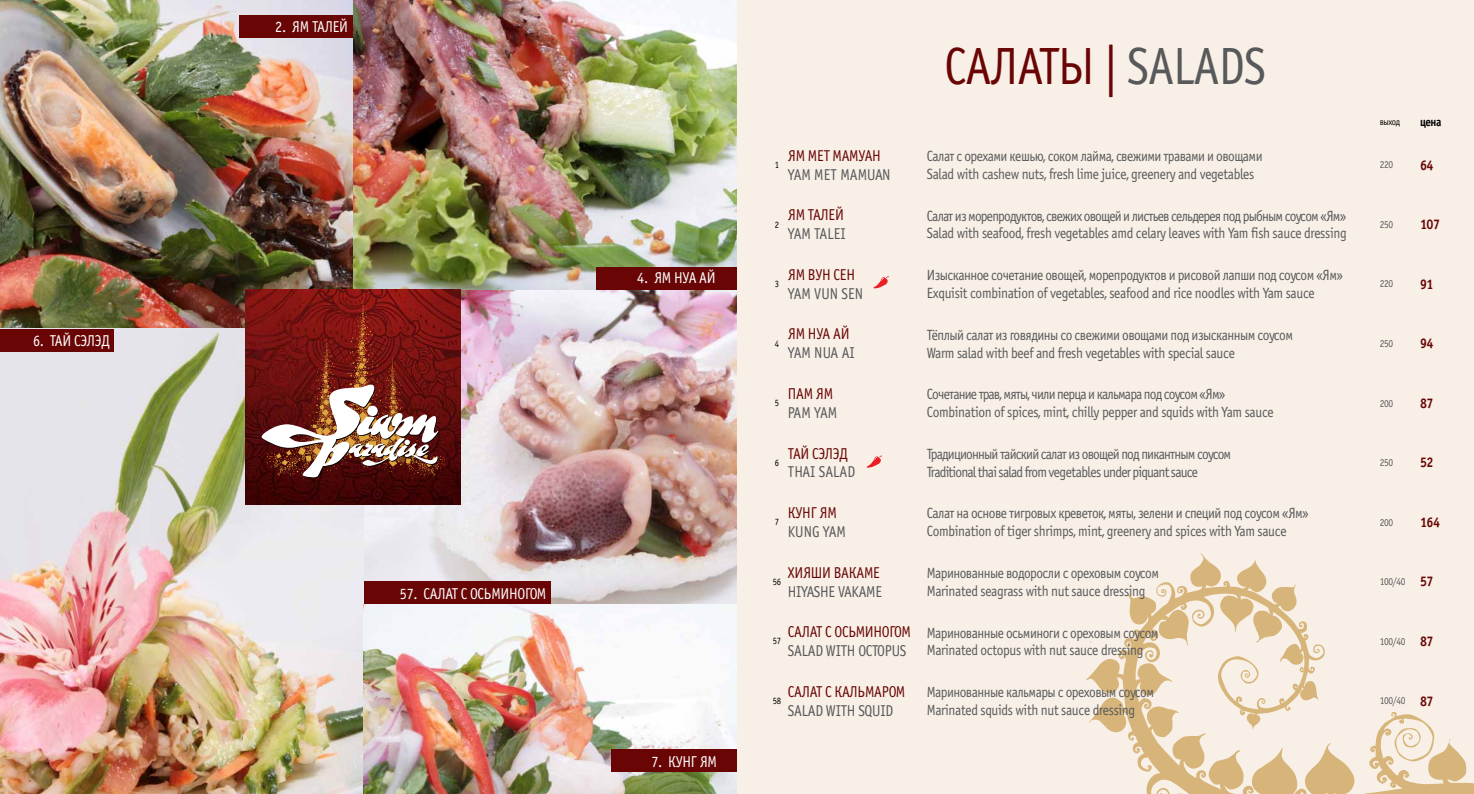
<style>
.page{position:relative;width:1474px;height:794px;background:#fff}
.page>*{position:absolute;margin:0;border:0;box-sizing:border-box;transform-origin:0 0}
.t1{font:52.5px "Officina Sans C";letter-spacing:-.02em;color:#690505;scale:.9 1}
.t2{font:15.75px "Officina Sans C";letter-spacing:-.02em;color:#690505;scale:.9 1}
.t3{font:15.75px "Officina Sans C";color:#58595b;scale:.9 1}
.t4{font:15.75px "Officina Sans C";letter-spacing:-.02em;color:#fff;scale:.9 1}
.t5{font:15.75px "Officina Sans C";letter-spacing:.025em;color:#58595b;scale:.9 1}
.t6{font:15.75px "Officina Sans C";letter-spacing:.065em;color:#58595b;scale:.9 1}
.t7{font:14.88px/17.8px "Officina Sans C";letter-spacing:-.025em;color:#58595b;scale:.9 1}
.t8{font:14.88px/17.8px "Officina Sans C";letter-spacing:-.06em;color:#58595b;scale:.9 1}
.t9{font:700 14px "Officina Sans C";letter-spacing:-.04em;color:#690505;scale:.9 1}
.t10{font:700 12.25px "Officina Sans C";color:#000;scale:.9 1}
.t11{font:10.5px "Officina Sans C";letter-spacing:-.04em;color:#58595b;scale:.9 1}
.t12{font:9.62px "Officina Sans C";letter-spacing:-.04em;color:#000;scale:.9 1}
.s1{color:#58595b}
.s2{font-weight:700;font-size:14px;color:#690505}
</style>
<div class="page">
<div style="left:737px;top:0;width:736px;height:794px;background:#f8f0e6"></div>
<img style="left:363px;top:289px;width:374px;height:315px">
<svg style="left:1086px;top:553px;width:387px;height:241px"></svg>
<img style="left:0;top:0;width:353px;height:329px">
<img style="left:353px;top:0;width:384px;height:289px">
<svg style="left:873px;top:276px;width:15px;height:12px"></svg>
<svg style="left:866px;top:455px;width:16px;height:12px"></svg>
<div style="left:596px;top:267px;width:141px;height:22px;background:#690505"></div>
<div style="left:361px;top:581px;width:190px;height:23px;background:#690505"></div>
<img style="left:0;top:329px;width:363px;height:465px">
<img style="left:246px;top:289px;width:215px;height:215px">
<svg style="left:262px;top:301px;width:183px;height:178px;background:#873e36"></svg>
<img style="left:363px;top:604px;width:374px;height:190px">
<div style="left:611px;top:749px;width:126px;height:22px;background:#690505"></div>
<div style="left:239px;top:15px;width:114px;height:23px;background:#690505"></div>
<div style="left:0;top:329px;width:113px;height:22px;background:#690505"></div>
<p class="t4" style="left:33px;top:332px;width:85px">6. Тай Сэлэд</p>
<p class="t4" style="left:275px;top:18px;width:82px">2. Ям Тале й</p>
<p class="t4" style="left:400px;top:584px;width:154px">57. Салат с осьми ногом</p>
<p class="t4" style="left:637px;top:270px;width:89px">4. Ям Нуа Ай</p>
<p class="t4" style="left:651px;top:753px;width:64px">7. Кунг Ям</p>
<p class="t12" style="left:774px;top:159px;width:6px">1</p>
<p class="t2" style="left:788px;top:147px;width:105px">Ям Мет Мамуан</p>
<p class="t3" style="left:788px;top:166px;width:106px">Yam Met Mam uan</p>
<p class="t12" style="left:774px;top:219px;width:6px">2</p>
<p class="t2" style="left:788px;top:206px;width:64px">Ям Тале й</p>
<p class="t3" style="left:788px;top:225px;width:58px">Yam Talei</p>
<p class="t12" style="left:774px;top:279px;width:6px">3</p>
<p class="t2" style="left:788px;top:266px;width:76px">Ям Вун Сен</p>
<p class="t3" style="left:788px;top:285px;width:75px">Yam Vun Sen</p>
<p class="t12" style="left:774px;top:338px;width:6px">4</p>
<p class="t2" style="left:788px;top:325px;width:70px">Ям Нуа Ай</p>
<p class="t3" style="left:788px;top:344px;width:74px">Yam Nua Ai</p>
<p class="t12" style="left:774px;top:398px;width:6px">5</p>
<p class="t2" style="left:788px;top:385px;width:41px">Пам Ям</p>
<p class="t3" style="left:788px;top:404px;width:46px">Pam Yam</p>
<p class="t12" style="left:774px;top:457px;width:6px">6</p>
<p class="t2" style="left:788px;top:445px;width:66px">Тай Сэлэд</p>
<p class="t3" style="left:788px;top:463px;width:76px">thai salad</p>
<p class="t12" style="left:774px;top:517px;width:6px">7</p>
<p class="t2" style="left:788px;top:504px;width:45px">Кунг Ям</p>
<p class="t3" style="left:788px;top:523px;width:56px">Kung Yam</p>
<p class="t2" style="left:788px;top:564px;width:94px">Хияши Вакаме</p>
<p class="t3" style="left:788px;top:583px;width:18px">Hiyashe</p>
<p class="t3" style="left:838px;top:583px;width:16px">Vakame</p>
<p class="t12" style="left:772px;top:576px;width:11px">56</p>
<p class="t2" style="left:788px;top:623px;width:128px">Салат с осьми ногом</p>
<p class="t5" style="left:788px;top:642px;width:132px">Salad with Octopus</p>
<p class="t12" style="left:772px;top:636px;width:11px">57</p>
<p class="t2" style="left:788px;top:683px;width:122px">Салат с кальмаром</p>
<p class="t6" style="left:788px;top:702px;width:119px">Salad with Squid</p>
<p class="t12" style="left:772px;top:695px;width:11px">58</p>
<h1 class="t1" style="left:944px;top:38px;width:329px">Салаты | <span class="s1">SALADs</span></h1>
<p class="t12" style="left:1379px;top:117px;width:24px">выход</p>
<p class="t10" style="left:1419px;top:115px;width:25px">цена</p>
<p class="t7" style="left:926px;top:147px;width:374px">Салат с орехами кешью, соком лайма, свежими травами и овощами<br>Salad with cashew nuts, fresh lime juice, greenery and vegetables</p>
<p class="t11" style="left:1379px;top:159px;width:16px">220</p>
<p class="t9" style="left:1419px;top:157px;width:17px">64</p>
<p class="t7" style="left:926px;top:207px;width:468px">Салат из морепродуктов, свежих овощей и листьев сельдерея под рыбным соусом «Ям»<br>Salad with seafood, fresh vegetables amd celary leaves with Yam fish sauce dressing</p>
<p class="t11" style="left:1379px;top:219px;width:16px">250</p>
<p class="t9" style="left:1419px;top:216px;width:24px">107</p>
<p class="t7" style="left:926px;top:266px;width:464px">Изысканное сочетание овощей, морепродуктов и рисовой лапши под соусом «Ям»<br>Exquisit combination of vegetables, seafood and rice noodles with Yam sauce</p>
<p class="t11" style="left:1379px;top:278px;width:16px">220</p>
<p class="t9" style="left:1419px;top:276px;width:17px">91</p>
<p class="t7" style="left:926px;top:326px;width:408px">Тёплый салат из говядины со свежими овощами под изысканным соусом<br>Warm salad with beef and fresh vegetables with special sauce</p>
<p class="t11" style="left:1379px;top:338px;width:16px">250</p>
<p class="t9" style="left:1419px;top:335px;width:17px">94</p>
<p class="t7" style="left:926px;top:385px;width:387px">Сочетание трав, мяты, чили перца и кальмара под соусом «Ям»<br>Combination of spices, mint, chilly pepper and squids with Yam sauce</p>
<p class="t11" style="left:1379px;top:397px;width:16px">200</p>
<p class="t9" style="left:1419px;top:395px;width:17px">87</p>
<p class="t8" style="left:926px;top:445px;width:340px">Традиционный тайский салат из овощей под пикантным соусом<br>Traditional thai salad from vegetables under piquant sauce</p>
<p class="t11" style="left:1379px;top:457px;width:16px">250</p>
<p class="t9" style="left:1419px;top:454px;width:16px">52</p>
<p class="t7" style="left:926px;top:505px;width:426px">Салат на основе тигровых креветок, мяты, зелени и специй под соусом «Ям»<br>Combination of tiger shrimps, mint, greenery and spices with Yam sauce</p>
<p class="t11" style="left:1379px;top:516px;width:16px">200</p>
<p class="t9" style="left:1419px;top:514px;width:24px">164</p>
<p class="t7" style="left:926px;top:564px;width:259px">Маринованные водоросли с ореховым соусом<br>Marinated seagrass with nut sauce dressing</p>
<p class="t11" style="left:1379px;top:576px;width:61px">100/40 <span class="s2">57</span></p>
<p class="t7" style="left:926px;top:624px;width:259px">Маринованные осьминоги с ореховым соусом<br>Marinated octopus with nut sauce dressing</p>
<p class="t11" style="left:1379px;top:635px;width:61px">100/40 <span class="s2">87</span></p>
<p class="t7" style="left:926px;top:683px;width:254px">Маринованные кальмары с ореховым соусом<br>Marinated squids with nut sauce dressing</p>
<p class="t11" style="left:1379px;top:695px;width:61px">100/40 <span class="s2">87</span></p>
</div>
